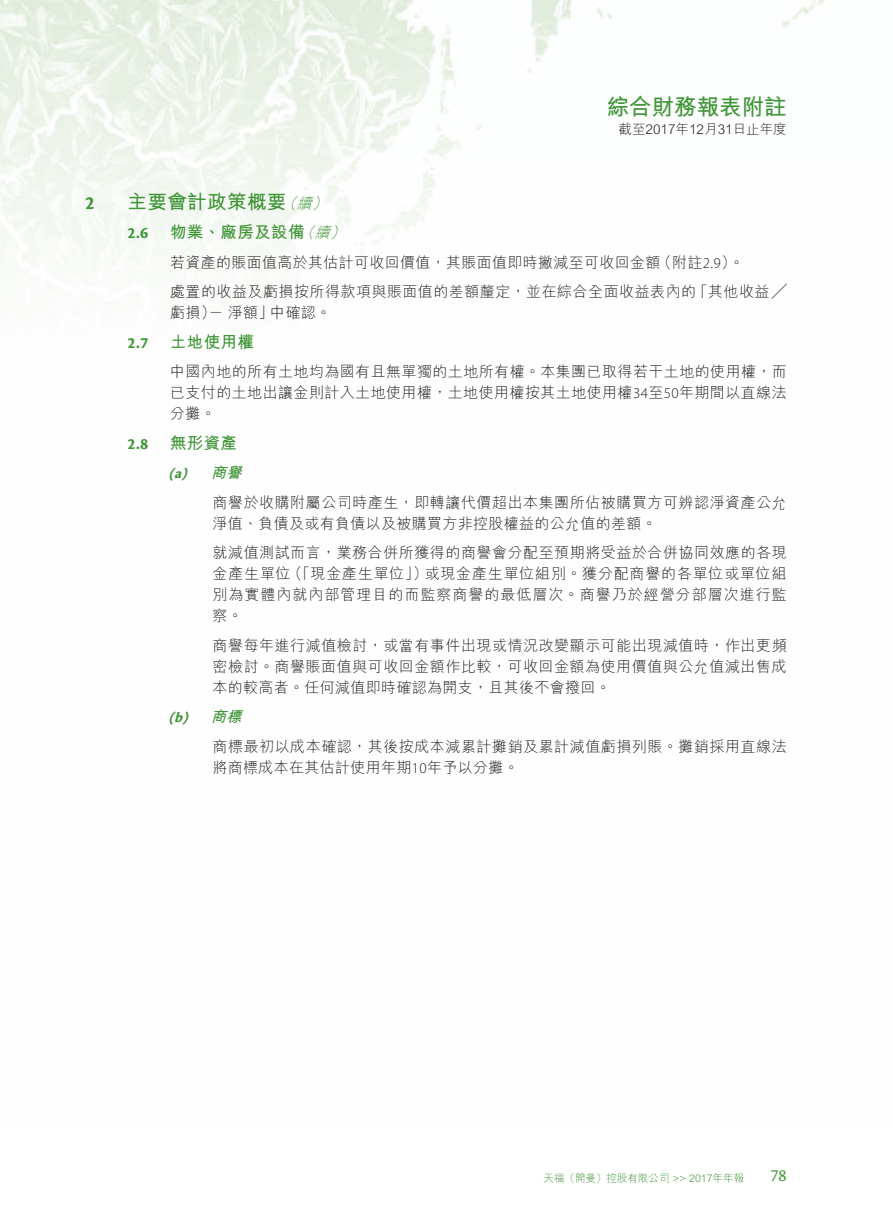
<style>
.page{position:relative;width:893px;height:1212px;background:#fff}
.page>*{position:absolute;margin:0;border:0;box-sizing:border-box;transform-origin:0 0}
.t1{font:700 22.5px "M Hei HK";color:#3f9537}
.t2{font:700 19.5px "M Hei HK";letter-spacing:.02em;color:#3f9537}
.t3{font:700 19.5px "Cronos Pro";color:#3f9537}
.t4{font:18px "Cronos Pro Disp";color:#3f9537}
.t5{font:700 16.5px "M Hei HK";letter-spacing:.02em;color:#3f9537}
.t6{font:700 16.5px "Cronos Pro";color:#3f9537}
.t7{font:300 15px/21px "M Hei HK";letter-spacing:.035em;color:#231f20}
.t8{font:300 15px/21px "M Hei HK";letter-spacing:.065em;color:#231f20}
.t9{font:italic 300 15px "M Hei HK";color:#3f9537}
.t10{font:italic 700 15px "Cronos Pro";color:#3f9537}
.t11{font:italic 700 15px "M Hei HK";color:#3f9537}
.t12{font:300 13.5px "M Hei HK";color:#231f20}
.t13{font:300 10.5px "M Hei HK";color:#3f9537}
.s1{font-family:"Myriad Pro"}
</style>
<div class="page">
<img style="left:0;top:0;width:826px;height:276px">
<h2 class="t3" style="left:85px;top:191px;width:11px">2</h2>
<h2 class="t2" style="left:128px;top:187px;width:160px">主要會計政策概要</h2>
<p class="t9" style="left:297px;top:193px;width:22px">續</p>
<p class="t9" style="left:282px;top:193px;width:22px">（</p>
<p class="t9" style="left:312px;top:193px;width:22px">(</p>
<p class="t6" style="left:128px;top:224px;width:22px">2.6</p>
<p class="t5" style="left:170px;top:220px;width:136px">物業、廠房及設備</p>
<p class="t9" style="left:315px;top:222px;width:22px">續</p>
<p class="t9" style="left:300px;top:222px;width:22px">（</p>
<p class="t9" style="left:330px;top:222px;width:22px">(</p>
<h1 class="t1" style="left:607px;top:90px;width:181px">綜合財務報表附註</h1>
<p class="t12" style="left:619px;top:119px;width:170px">截至2017年12月31日止年度</p>
<p class="t6" style="left:128px;top:333px;width:22px">2.7</p>
<p class="t6" style="left:128px;top:434px;width:22px">2.8</p>
<p class="t7" style="left:170px;top:251px;width:492px">若資產的賬面值高於其估計可收回價值，其賬面值即時撇減至可收回金額</p>
<p class="t7" style="left:657px;top:251px;width:89px">（附註<span class="s1">2.9</span> 。(</p>
<p class="t7" style="left:693px;top:281px;width:96px">「其他收益╱</p>
<p class="t7" style="left:270px;top:281px;width:428px;text-indent:-100px">處置的收益及虧損按所得款項與賬面值的差額釐定，並在綜合全面收益表內的中確認。</p>
<p class="t7" style="left:170px;top:302px;width:105px">虧損－） 淨額」</p>
<p class="t5" style="left:170px;top:330px;width:85px">土地使用權</p>
<p class="t7" style="left:170px;top:361px;width:618px;text-align:justify">中國內地的所有土地均為國有且無單獨的土地所有權。本集團已取得若干土地的使用權，而已支付的土地出讓金則計入土地使用權，土地使用權按其土地使用權<span class="s1">34</span>至<span class="s1">50</span>年期間以直線法分攤。</p>
<p class="t5" style="left:170px;top:431px;width:69px">無形資產</p>
<p class="t10" style="left:181px;top:465px;width:12px">)</p>
<p class="t10" style="left:169px;top:465px;width:19px">a(</p>
<p class="t10" style="left:182px;top:709px;width:12px">)</p>
<p class="t10" style="left:169px;top:709px;width:20px">b(</p>
<p class="t11" style="left:211px;top:462px;width:37px">商譽</p>
<p class="t7" style="left:213px;top:491px;width:576px">商譽於收購附屬公司時產生，即轉讓代價超出本集團所佔被購買方可辨認淨資產公允淨值、負債及或有負債以及被購買方非控股權益的公允值的差額。</p>
<p class="t7" style="left:213px;top:542px;width:576px;text-align:right">就減值測試而言，業務合併所獲得的商譽會分配至預期將受益於合併協同效應的各現或現金產生單位組別。獲分配商譽的各單位或單位組</p>
<p class="t7" style="left:287px;top:563px;width:142px">（「現金產生單位」）</p>
<p class="t8" style="left:213px;top:563px;width:575px">金產生單位<br>別為實體內就內部管理目的而監察商譽的最低層次。商譽乃於經營分部層次進行監察。</p>
<p class="t7" style="left:213px;top:634px;width:576px;text-align:justify">商譽每年進行減值檢討，或當有事件出現或情況改變顯示可能出現減值時，作出更頻密檢討。商譽賬面值與可收回金額作比較，可收回金額為使用價值與公允值減出售成本的較高者。任何減值即時確認為開支，且其後不會撥回。</p>
<p class="t11" style="left:211px;top:706px;width:37px">商標</p>
<p class="t7" style="left:213px;top:735px;width:576px">商標最初以成本確認，其後按成本減累計攤銷及累計減值虧損列賬。攤銷採用直線法將商標成本在其估計使用年期<span class="s1">10</span>年予以分攤。</p>
<p class="t13" style="left:544px;top:1171px;width:202px">天福（開曼）控股有限公司 &gt;&gt; 2017年年報</p>
<p class="t4" style="left:770px;top:1165px;width:18px">78</p>
</div>
